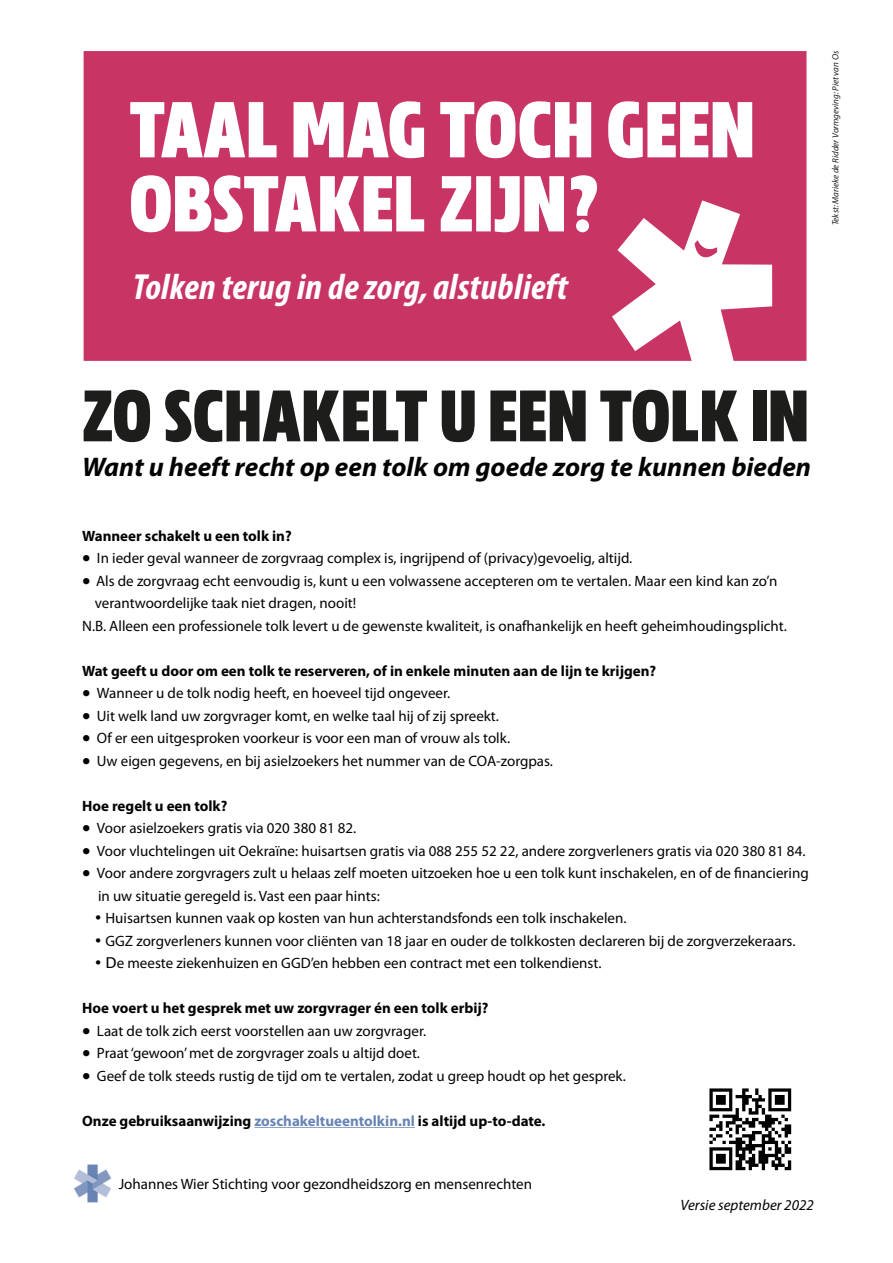
<style>
.page{position:relative;width:893px;height:1263px;background:#fff}
.page>*{position:absolute;margin:0;border:0;box-sizing:border-box;transform-origin:0 0}
.t1{font:78.9px/74.1px "MADE Florence Sans";color:#fff}
.t2{font:72.6px "MADE Florence Sans";color:#1d1d1b}
.t3{font:italic 700 condensed 36.45px "Myriad Pro";letter-spacing:.01em;color:#fff}
.t4{font:italic 700 27px "Myriad Pro";color:#020304}
.t5{font:15px/22.5px "Myriad Pro";color:#020304}
.t6{font:700 15px "Myriad Pro";color:#020304}
.t7{font:italic 15px "Myriad Pro";color:#020304}
.t8{font:italic 9px "Myriad Pro";color:#1d1d1b}
.s1{font-size:30px}
.s2{font-family:"Lucida Grande"}
.s3{color:#6784b4}
</style>
<div class="page">
<div style="left:84px;top:51px;width:722px;height:310px;background:#c83564"></div>
<hr style="left:254px;top:1127px;width:161px;height:1px;background:#6784b4;border-radius:50%">
<img style="left:74px;top:1164px;width:37px;height:39px">
<img style="left:709px;top:1088px;width:83px;height:83px">
<svg style="left:587px;top:360px;width:211px;height:1px"></svg>
<h1 class="t1" style="left:129px;top:93px;width:627px">TAAL MAG TOCH GEEN<br>OBSTAKEL ZĲN?</h1>
<h3 class="t3" style="left:133px;top:272px;width:436px">Tolken terug in de zorg, alstublieft</h3>
<p class="t8" style="left:832px;top:225px;width:176px;rotate:-90deg">Tekst: Marieke de Ridder Vormgeving: Piet van Os</p>
<h2 class="t2" style="left:82px;top:373px;width:728px">ZO SCHAKELT U EEN TOLK IN</h2>
<h3 class="t4" style="left:82px;top:456px;width:730px">Want u heeft recht op een tolk om goede zorg te kunnen bieden</h3>
<p class="t6" style="left:82px;top:530px;width:211px">Wanneer schakelt u een tolk in?</p>
<p class="t5" style="left:82px;top:548px;width:552px"><span class="s1">•</span> In ieder geval wanneer de zorgvraag complex is, ingrijpend of (privacy)gevoelig, altijd.</p>
<p class="t5" style="left:82px;top:571px;width:697px"><span class="s1">•</span> Als de zorgvraag echt eenvoudig is, kunt u een volwassene accepteren om te vertalen. Maar een kind kan zo’n</p>
<p class="t5" style="left:95px;top:593px;width:263px">verantwoordelijke taak niet dragen, nooit!</p>
<p class="t5" style="left:82px;top:616px;width:706px">N.B. Alleen een professionele tolk levert u de gewenste kwaliteit, is onafhankelijk en heeft geheimhoudingsplicht.</p>
<p class="t6" style="left:82px;top:665px;width:576px">Wat geeft u door om een tolk te reserveren, of in enkele minuten aan de lijn te krijgen?</p>
<p class="t5" style="left:82px;top:683px;width:370px"><span class="s1">•</span> Wanneer u de tolk nodig heeft, en hoeveel tijd ongeveer.</p>
<p class="t5" style="left:82px;top:706px;width:418px"><span class="s1">•</span> Uit welk land uw zorgvrager komt, en welke taal hij of zij spreekt.</p>
<p class="t5" style="left:82px;top:728px;width:429px"><span class="s1">•</span> Of er een uitgesproken voorkeur is voor een man of vrouw als tolk.</p>
<p class="t5" style="left:82px;top:751px;width:472px"><span class="s1">•</span> Uw eigen gegevens, en bij asielzoekers het nummer van de COA-zorgpas.</p>
<p class="t6" style="left:82px;top:800px;width:147px">Hoe regelt u een tolk?</p>
<p class="t5" style="left:82px;top:818px;width:276px"><span class="s1">•</span> Voor asielzoekers gratis via 020 380 81 82.</p>
<p class="t5" style="left:82px;top:841px;width:725px"><span class="s1">•</span> Voor vluchtelingen uit Oekraïne: huisartsen gratis via 088 255 52 22, andere zorgverleners gratis via 020 380 81 84.</p>
<p class="t5" style="left:98px;top:863px;width:712px;text-indent:-16px"><span class="s1">•</span> Voor andere zorgvragers zult u helaas zelf moeten uitzoeken hoe u een tolk kunt inschakelen, en of de financiering in uw situatie geregeld is. Vast een paar hints:</p>
<p class="t5" style="left:95px;top:908px;width:533px">• Huisartsen kunnen vaak op kosten van hun achterstandsfonds een tolk inschakelen.</p>
<p class="t5" style="left:95px;top:931px;width:702px">• GGZ zorgverleners kunnen voor cliënten van 18 jaar en ouder de tolkkosten declareren bij de zorgverzekeraars.</p>
<p class="t5" style="left:95px;top:953px;width:508px">• <span class="s2">D</span>e meeste ziekenhuizen en GGD’en hebben een contract met een tolkendienst.</p>
<p class="t6" style="left:82px;top:1002px;width:408px">Hoe voert u het gesprek met uw zorgvrager én een tolk erbij?</p>
<p class="t5" style="left:82px;top:1021px;width:346px"><span class="s1">•</span> Laat de tolk zich eerst voorstellen aan uw zorgvrager.</p>
<p class="t5" style="left:82px;top:1043px;width:339px"><span class="s1">•</span> Praat ‘gewoon’met de zorgvrager zoals u altijd doet.</p>
<p class="t5" style="left:82px;top:1066px;width:545px"><span class="s1">•</span> Geef de tolk steeds rustig de tijd om te vertalen, zodat u greep houdt op het gesprek.</p>
<p class="t6" style="left:82px;top:1115px;width:465px">Onze gebruiksaanwijzing <span class="s3">zoschakeltueentolkin.nl</span> is altijd up-to-date.</p>
<p class="t5" style="left:119px;top:1174px;width:415px">Johannes Wier Stichting voor gezondheidszorg en mensenrechten</p>
<p class="t7" style="left:680px;top:1199px;width:135px">Versie september 2022</p>
</div>
